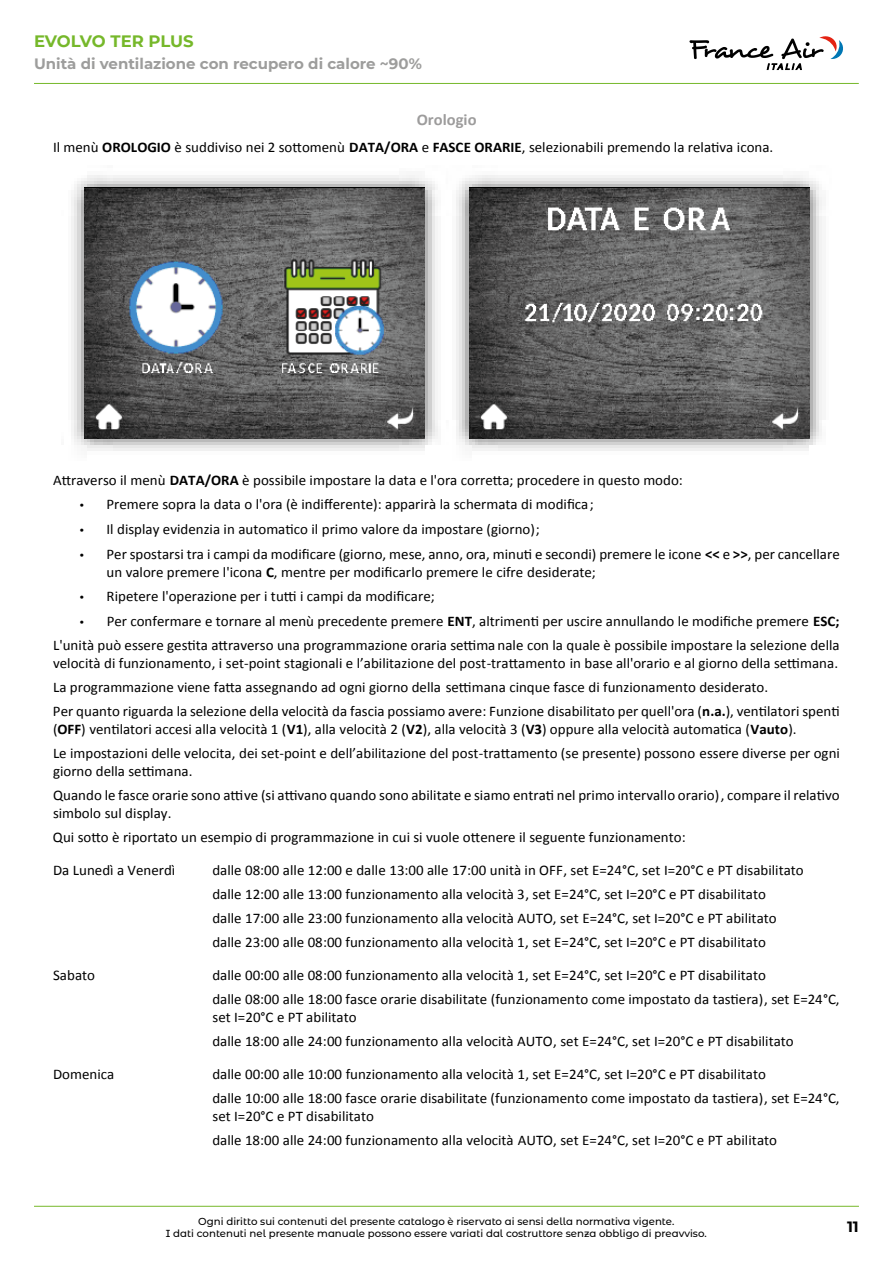
<style>
.page{position:relative;width:893px;height:1263px;background:#fff}
.page>*{position:absolute;margin:0;border:0;box-sizing:border-box;transform-origin:0 0}
.t1{font:700 16.5px "Montserrat";letter-spacing:-.01em;color:#76b82a}
.t2{font:700 16.35px "Calibri";color:#9d9c9c}
.t3{font:700 15px "Montserrat";color:#9d9d9c}
.t4{font:700 15px "Montserrat Alternates";color:#000}
.t5{font:14.7px/23.7px "Calibri";color:#000}
.t6{font:500 10.2px/12.3px "Montserrat Alternates";color:#000;text-align:center}
.s1{font-weight:700}
.s2{font-family:"Myriad Pro"}
</style>
<div class="page">
<img style="left:71px;top:175px;width:751px;height:276px">
<img style="left:84px;top:187px;width:340px;height:252px">
<img style="left:469px;top:187px;width:340px;height:252px">
<hr style="left:34px;top:1206px;width:825px;height:1px;background:#76b82a">
<hr style="left:34px;top:83px;width:825px;height:1px;background:#76b82a">
<svg style="left:689px;top:36px;width:154px;height:34px"></svg>
<p class="t1" style="left:34px;top:29px;width:161px">EVOLVO TER PLUS</p>
<p class="t3" style="left:34px;top:53px;width:389px">Unità di ventilazione con recupero di calore ~90%</p>
<p class="t2" style="left:417px;top:109px;width:61px">Orologio</p>
<p class="t5" style="left:53px;top:135px;width:722px">Il menù <span class="s1">OROLOGIO</span> è suddiviso nei 2 sottomenù <span class="s1">DATA/ORA</span> e <span class="s1">FASCE ORARIE</span>, selezionabili premendo la relativa icona.</p>
<p class="t5" style="left:53px;top:467px;width:631px">Attraverso il menù <span class="s1">DATA/ORA</span> è possibile impostare la data e l'ora corretta; procedere in questo modo:</p>
<p class="t5" style="left:80px;top:492px;width:515px"><span class="s2">•</span> Premere sopra la data o l'ora (è indifferente): apparirà la schermata di modifica;</p>
<p class="t5" style="left:80px;top:517px;width:461px"><span class="s2">•</span> Il display evidenzia in automatico il primo valore da impostare (giorno);</p>
<p class="t5" style="left:107px;top:544px;width:735px;line-height:18px;text-indent:-27px"><span class="s2">•</span> Per spostarsi tra i campi da modificare (giorno, mese, anno, ora, minuti e secondi) premere le icone <span class="s1">&lt;&lt;</span> e <span class="s1">&gt;&gt;</span>, per cancellare un valore premere l'icona <span class="s1">C</span>, mentre per modificarlo premere le cifre desiderate;</p>
<p class="t5" style="left:80px;top:584px;width:356px"><span class="s2">•</span> Ripetere l'operazione per i tutti i campi da modificare;</p>
<p class="t5" style="left:53px;top:609px;width:788px;text-align:right"><span class="s2">•</span> Per confermare e tornare al menù precedente premere <span class="s1">ENT</span>, altrimenti per uscire annullando le modifiche premere <span class="s1">ESC;<br></span>L'unità può essere gestita attraverso una programmazione oraria settima nale con la quale è possibile impostare la selezione della</p>
<p class="t5" style="left:53px;top:650px;width:788px">velocità di funzionamento, i set-point stagionali e l’abilitazione del post-trattamento in base all'orario e al giorno della settimana.<br>La programmazione viene fatta assegnando ad ogni giorno della settimana cinque fasce di funzionamento desiderato.<br>Per quanto riguarda la selezione della velocità da fascia possiamo avere: Funzione disabilitato per quell'ora (<span class="s1">n.a.</span>), ventilatori spenti</p>
<p class="t5" style="left:53px;top:716px;width:788px">(<span class="s1">OFF</span>) ventilatori accesi alla velocità 1 (<span class="s1">V1</span>), alla velocità 2 (<span class="s1">V2</span>), alla velocità 3 (<span class="s1">V3</span>) oppure alla velocità automatica (<span class="s1">Vauto</span>).<br>Le impostazioni delle velocita, dei set-point e dell’abilitazione del post-trattamento (se presente) possono essere diverse per ogni</p>
<p class="t5" style="left:53px;top:758px;width:788px">giorno della settimana.<br>Quando le fasce orarie sono attive (si attivano quando sono abilitate e siamo entrati nel primo intervallo orario), compare il relativo</p>
<p class="t5" style="left:53px;top:800px;width:634px">simbolo sul display.<br>Qui sotto è riportato un esempio di programmazione in cui si vuole ottenere il seguente funzionamento:</p>
<p class="t5" style="left:53px;top:857px;width:124px">Da Lunedì a Venerdì</p>
<p class="t5" style="left:212px;top:857px;width:593px">dalle 08:00 alle 12:00 e dalle 13:00 alle 17:00 unità in OFF, set E=24°C, set I=20°C e PT disabilitato dalle 12:00 alle 13:00 funzionamento alla velocità 3, set E=24°C, set I=20°C e PT disabilitato<br>dalle 17:00 alle 23:00 funzionamento alla velocità AUTO, set E=24°C, set I=20°C e PT abilitato dalle 23:00 alle 08:00 funzionamento alla velocità 1, set E=24°C, set I=20°C e PT disabilitato</p>
<p class="t5" style="left:53px;top:963px;width:44px">Sabato</p>
<p class="t5" style="left:212px;top:963px;width:629px">dalle 00:00 alle 08:00 funzionamento alla velocità 1, set E=24°C, set I=20°C e PT disabilitato<br>dalle 08:00 alle 18:00 fasce orarie disabilitate (funzionamento come impostato da tastiera), set E=24°C,</p>
<p class="t5" style="left:212px;top:1004px;width:583px">set I=20°C e PT abilitato<br>dalle 18:00 alle 24:00 funzionamento alla velocità AUTO, set E=24°C, set I=20°C e PT disabilitato</p>
<p class="t5" style="left:53px;top:1062px;width:63px">Domenica</p>
<p class="t5" style="left:212px;top:1062px;width:629px">dalle 00:00 alle 10:00 funzionamento alla velocità 1, set E=24°C, set I=20°C e PT disabilitato<br>dalle 10:00 alle 18:00 fasce orarie disabilitate (funzionamento come impostato da tastiera), set E=24°C,</p>
<p class="t5" style="left:212px;top:1104px;width:566px">set I=20°C e PT disabilitato<br>dalle 18:00 alle 24:00 funzionamento alla velocità AUTO, set E=24°C, set I=20°C e PT abilitato</p>
<p class="t6" style="left:166px;top:1214px;width:542px">Ogni diritto sui contenuti del presente catalogo è riservato ai sensi della normativa vigente.<br>I dati contenuti nel presente manuale possono essere variati dal costruttore senza obbligo di preavviso.</p>
<p class="t4" style="left:847px;top:1216px;width:13px">11</p>
</div>
